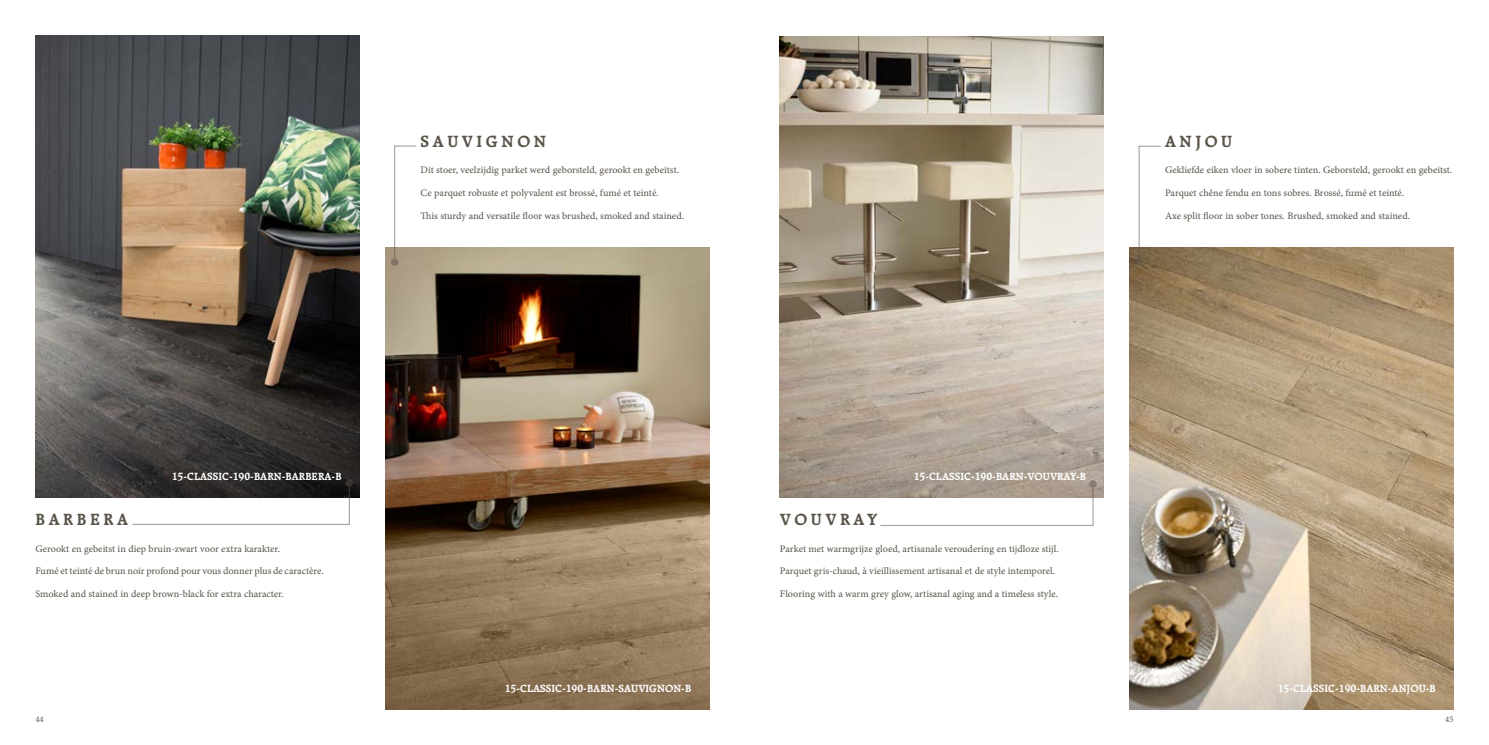
<style>
.page{position:relative;width:1489px;height:745px;background:#fff}
.page>*{position:absolute;margin:0;border:0;box-sizing:border-box;transform-origin:0 0}
.t1{font:700 17.5px "Raleigh LT Std";letter-spacing:.2em;color:#5a544a}
.t2{font:700 11.25px "Raleigh LT Std";color:#fff}
.t3{font:10px "Minion Pro Capt";letter-spacing:-.005em;color:#5a544a}
.t4{font:8.75px "Minion Pro";color:#5a544a}
</style>
<div class="page">
<img style="left:385px;top:247px;width:324px;height:462px">
<img style="left:35px;top:35px;width:324px;height:462px">
<hr style="left:394px;top:145px;width:22px;height:2px;background:#5a544a">
<hr style="left:394px;top:145px;width:1px;height:117px;background:#5a544a">
<div style="left:391px;top:258px;width:7px;height:8px;background:#817665;border-radius:50%"></div>
<hr style="left:349px;top:482px;width:1px;height:42px;background:#5a544a">
<div style="left:345px;top:479px;width:8px;height:7px;background:#393431;border-radius:50%"></div>
<hr style="left:132px;top:523px;width:217px;height:1px;background:#5a544a">
<img style="left:1129px;top:247px;width:324px;height:462px">
<img style="left:780px;top:36px;width:323px;height:461px">
<hr style="left:1092px;top:483px;width:1px;height:42px;background:#5a544a">
<div style="left:1089px;top:480px;width:7px;height:7px;background:#857c71;border-radius:50%"></div>
<hr style="left:880px;top:524px;width:213px;height:1px;background:#5a544a">
<svg style="left:1139px;top:146px;width:21px;height:1px"></svg>
<hr style="left:1138px;top:146px;width:1px;height:116px;background:#5a544a">
<div style="left:1135px;top:258px;width:7px;height:8px;background:#665844;border-radius:50%"></div>
<h1 class="t1" style="left:420px;top:131px;width:127px">SAUVIGNON</h1>
<p class="t3" style="left:420px;top:163px;width:260px">Dit stoer, veelzijdig parket werd geborsteld, gerookt en gebeitst.</p>
<p class="t3" style="left:420px;top:186px;width:239px">Ce parquet robuste et polyvalent est brossé, fumé et teinté.</p>
<p class="t3" style="left:420px;top:208px;width:265px">This sturdy and versatile floor was brushed, smoked and stained.</p>
<h1 class="t1" style="left:1164px;top:131px;width:69px">ANJOU</h1>
<p class="t3" style="left:1164px;top:163px;width:289px">Gekliefde eiken vloer in sobere tinten. Geborsteld, gerookt en gebeitst.</p>
<p class="t3" style="left:1164px;top:186px;width:241px">Parquet chêne fendu en tons sobres. Brossé, fumé et teinté.</p>
<p class="t3" style="left:1164px;top:208px;width:246px">Axe split floor in sober tones. Brushed, smoked and stained.</p>
<p class="t2" style="left:172px;top:470px;width:91px">15-CLASSIC-190-BARN</p>
<p class="t2" style="left:282px;top:470px;width:12px">-BARB</p>
<p class="t2" style="left:311px;top:470px;width:31px">ERA-B</p>
<h1 class="t1" style="left:35px;top:509px;width:94px">BARBERA</h1>
<p class="t3" style="left:35px;top:541px;width:246px">Gerookt en gebeitst in diep bruin-zwart voor extra karakter.</p>
<p class="t3" style="left:35px;top:563px;width:290px">Fumé et teinté de brun noir profond pour vous donner plus de caractère.</p>
<p class="t3" style="left:35px;top:586px;width:250px">Smoked and stained in deep brown-black for extra character.</p>
<p class="t2" style="left:504px;top:681px;width:91px">15-CLASSIC-190-BARN</p>
<p class="t2" style="left:614px;top:681px;width:18px">-SAUVIGNON</p>
<p class="t2" style="left:681px;top:681px;width:11px">-B</p>
<p class="t2" style="left:913px;top:470px;width:91px">15-CLASSIC-190-BARN</p>
<p class="t2" style="left:1023px;top:470px;width:12px">-VOUVRAY</p>
<p class="t2" style="left:1076px;top:470px;width:11px">-B</p>
<h1 class="t1" style="left:780px;top:509px;width:99px">VOUVRAY</h1>
<p class="t3" style="left:780px;top:541px;width:280px">Parket met warmgrijze gloed, artisanale veroudering en tijdloze stijl.</p>
<p class="t3" style="left:780px;top:563px;width:276px">Parquet gris-chaud, à vieillissement artisanal et de style intemporel.</p>
<p class="t3" style="left:780px;top:586px;width:279px">Flooring with a warm grey glow, artisanal aging and a timeless style.</p>
<p class="t2" style="left:1277px;top:681px;width:91px">15-CLASSIC-190-BARN</p>
<p class="t2" style="left:1387px;top:681px;width:12px">-ANJOU</p>
<p class="t2" style="left:1425px;top:681px;width:11px">-B</p>
<p class="t4" style="left:35px;top:713px;width:10px">44</p>
<p class="t4" style="left:1444px;top:713px;width:10px">45</p>
</div>
